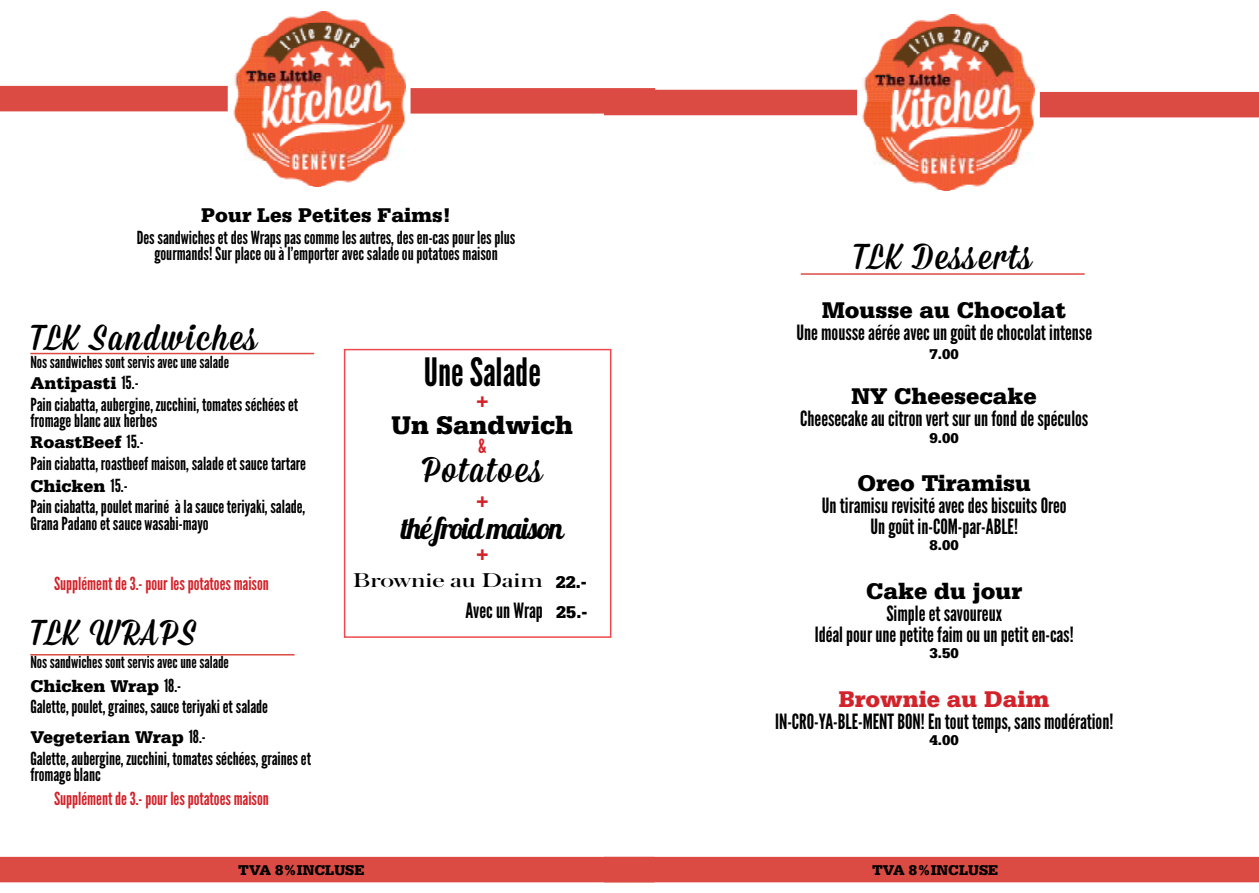
<style>
.page{position:relative;width:1259px;height:893px;background:#fff}
.page>*{position:absolute;margin:0;border:0;box-sizing:border-box;transform-origin:0 0}
.t1{font:39px "League Gothic";color:#000}
.t2{font:36px "Mission Script";letter-spacing:.05em;color:#000;scale:1.14 1}
.t3{font:30px "Lobster 1.4";letter-spacing:-.06em;color:#000}
.t4{font:900 27px "Serifa";color:#000}
.t5{font:900 24px "Serifa";color:#000}
.t6{font:900 24px "Serifa";color:#d2232a}
.t7{font:21px/21.6px "League Gothic";color:#000;text-align:center}
.t8{font:900 21px "Serifa";color:#000}
.t9{font:21px "Austin";color:#000;scale:1.42 1}
.t10{font:900 21px "Serifa";color:#d2232a}
.t11{font:19.5px "League Gothic";color:#d2232a}
.t12{font:18px/16.5px "League Gothic";color:#000}
.t13{font:18px "League Gothic";color:#d2232a}
.t14{font:900 18px "Serifa";color:#000}
.t15{font:16.5px "League Gothic";color:#000}
.t16{font:900 15px "Serifa";color:#000}
.s1{font-family:"League Gothic";font-weight:400}
.s2{font-family:"Serifa";font-weight:900;font-size:18px}
</style>
<div class="page">
<hr style="left:30px;top:353px;width:284px;height:1px;background:#db4b43">
<hr style="left:30px;top:654px;width:264px;height:1px;background:#db4b43">
<div style="left:344px;top:349px;width:267px;height:289px;border:2px solid #ef494e"></div>
<img style="left:233px;top:11px;width:172px;height:176px">
<div style="left:410px;top:88px;width:245px;height:26px;background:#db4b43"></div>
<div style="left:0;top:86px;width:228px;height:25px;background:#db4b43"></div>
<div style="left:0;top:857px;width:654px;height:25px;background:#db4b43"></div>
<div style="left:604px;top:857px;width:655px;height:25px;background:#db4b43"></div>
<hr style="left:801px;top:273px;width:283px;height:2px;background:#db4b43">
<img style="left:857px;top:15px;width:177px;height:176px">
<div style="left:1040px;top:92px;width:219px;height:25px;background:#db4b43"></div>
<div style="left:604px;top:90px;width:253px;height:25px;background:#db4b43"></div>
<p class="t8" style="left:201px;top:203px;width:251px">Pour Les Petites Faims!</p>
<p class="t12" style="left:137px;top:229px;width:380px;text-align:center">Des sandwiches et des Wraps pas comme les autres, des en-cas pour les plus gourmands! Sur place ou à l’emporter avec salade ou potatoes maison</p>
<h2 class="t2" style="left:30px;top:316px;width:198px">TLK Sandwiches</h2>
<p class="t15" style="left:30px;top:352px;width:200px">Nos sandwiches sont servis avec une salade</p>
<p class="t14" style="left:30px;top:372px;width:110px">Antipasti <span class="s1">15.-</span></p>
<p class="t12" style="left:30px;top:396px;width:269px">Pain ciabatta, aubergine, zucchini, tomates séchées et fromage blanc aux herbes</p>
<p class="t14" style="left:30px;top:431px;width:115px">RoastBeef <span class="s1">15.-</span></p>
<p class="t12" style="left:30px;top:455px;width:277px">Pain ciabatta, roastbeef maison, salade et sauce tartare</p>
<p class="t14" style="left:30px;top:476px;width:99px">Chicken <span class="s1">15.-</span></p>
<p class="t12" style="left:30px;top:499px;width:276px">Pain ciabatta, poulet mariné à la sauce teriyaki, salade,<br>Grana Padano et sauce wasabi-mayo</p>
<p class="t13" style="left:54px;top:572px;width:216px">Supplément de 3.- pour les potatoes maison</p>
<h2 class="t2" style="left:30px;top:611px;width:147px">TLK WRAPS</h2>
<p class="t15" style="left:30px;top:652px;width:200px">Nos sandwiches sont servis avec une salade</p>
<p class="t14" style="left:30px;top:676px;width:152px">Chicken Wrap <span class="s1">18.-</span></p>
<p class="t12" style="left:30px;top:699px;width:239px">Galette, poulet, graines, sauce teriyaki et salade</p>
<p class="t14" style="left:30px;top:727px;width:177px">Vegeterian Wrap <span class="s1">18.-</span></p>
<p class="t12" style="left:30px;top:750px;width:282px">Galette, aubergine, zucchini, tomates séchées, graines et fromage blanc</p>
<p class="t13" style="left:54px;top:788px;width:216px">Supplément de 3.- pour les potatoes maison</p>
<h1 class="t1" style="left:424px;top:349px;width:119px">Une Salade</h1>
<p class="t10" style="left:476px;top:388px;width:14px">+</p>
<h3 class="t4" style="left:391px;top:409px;width:183px">Un Sandwich</h3>
<p class="t11" style="left:478px;top:435px;width:10px">&amp;</p>
<h2 class="t2" style="left:422px;top:448px;width:105px">Potatoes</h2>
<p class="t10" style="left:476px;top:488px;width:14px">+</p>
<h3 class="t3" style="left:401px;top:509px;width:165px">thé froid maison</h3>
<p class="t10" style="left:476px;top:541px;width:14px">+</p>
<p class="t9" style="left:353px;top:566px;width:166px">Brownie au Daim <span class="s2">22.-</span></p>
<p class="t7" style="left:465px;top:600px;width:123px">Avec un Wrap <span class="s2">25.-</span></p>
<p class="t16" style="left:238px;top:861px;width:128px">TVA 8%INCLUSE</p>
<h2 class="t2" style="left:853px;top:235px;width:156px">TLK Desserts</h2>
<h3 class="t5" style="left:822px;top:296px;width:246px">Mousse au Chocolat</h3>
<p class="t7" style="left:796px;top:321px;width:297px">Une mousse aérée avec un goût de chocolat intense</p>
<p class="t16" style="left:929px;top:345px;width:31px">7.00</p>
<h3 class="t5" style="left:851px;top:382px;width:187px">NY Cheesecake</h3>
<p class="t7" style="left:800px;top:408px;width:289px">Cheesecake au citron vert sur un fond de spéculos</p>
<p class="t16" style="left:929px;top:429px;width:31px">9.00</p>
<h3 class="t5" style="left:857px;top:469px;width:175px">Oreo Tiramisu</h3>
<p class="t7" style="left:822px;top:494px;width:246px">Un tiramisu revisité avec des biscuits Oreo<br>Un goût in-COM-par-ABLE!</p>
<p class="t16" style="left:929px;top:537px;width:31px">8.00</p>
<h3 class="t5" style="left:866px;top:577px;width:158px">Cake du jour</h3>
<p class="t7" style="left:814px;top:602px;width:260px">Simple et savoureux<br>Idéal pour une petite faim ou un petit en-cas!</p>
<p class="t16" style="left:929px;top:644px;width:31px">3.50</p>
<h3 class="t6" style="left:839px;top:685px;width:212px">Brownie au Daim</h3>
<p class="t7" style="left:775px;top:710px;width:340px">IN-CRO-YA-BLE-MENT BON! En tout temps, sans modération!</p>
<p class="t16" style="left:929px;top:731px;width:31px">4.00</p>
<p class="t16" style="left:872px;top:861px;width:128px">TVA 8%INCLUSE</p>
</div>
